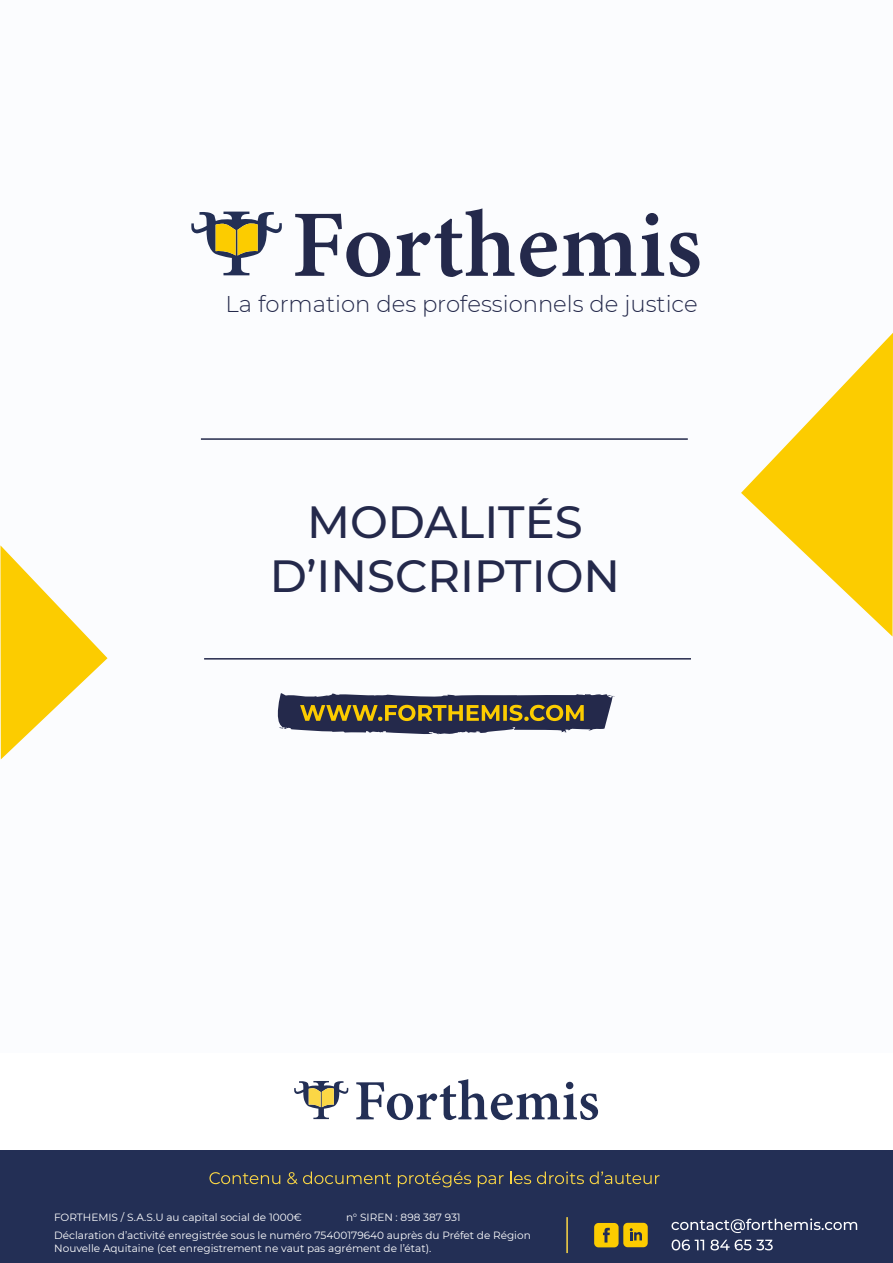
<style>
.page{position:relative;width:893px;height:1263px;background:#fff}
.page>*{position:absolute;margin:0;border:0;box-sizing:border-box;transform-origin:0 0}
.t1{font:500 45px "Montserrat";color:#24294b}
.t2{font:300 22.8px "Montserrat";color:#24294b}
.t3{font:10.5px/12.6px "Montserrat";color:#fff}
</style>
<div class="page">
<div style="left:0;top:1150px;width:893px;height:113px;background:#232f55"></div>
<svg style="left:209px;top:1172px;width:71px;height:12px"></svg>
<svg style="left:287px;top:1171px;width:104px;height:13px"></svg>
<svg style="left:398px;top:1172px;width:73px;height:15px"></svg>
<svg style="left:478px;top:1175px;width:26px;height:12px"></svg>
<svg style="left:510px;top:1171px;width:21px;height:13px"></svg>
<svg style="left:537px;top:1171px;width:47px;height:13px"></svg>
<svg style="left:590px;top:1171px;width:69px;height:13px"></svg>
<svg style="left:294px;top:1081px;width:55px;height:38px"></svg>
<svg style="left:356px;top:1079px;width:242px;height:41px"></svg>
<svg style="left:671px;top:1218px;width:186px;height:15px"></svg>
<svg style="left:672px;top:1239px;width:101px;height:11px"></svg>
<div style="left:623px;top:1223px;width:25px;height:24px;background:#fccc00;border-radius:4px"></div>
<svg style="left:630px;top:1228px;width:12px;height:12px"></svg>
<div style="left:594px;top:1223px;width:25px;height:24px;background:#fccc00;border-radius:4px"></div>
<svg style="left:603px;top:1228px;width:7px;height:14px"></svg>
<hr style="left:566px;top:1217px;width:2px;height:36px;background:#fbd745">
<div style="left:0;top:0;width:893px;height:1052px;background:#fbfcfe"></div>
<svg style="left:741px;top:333px;width:152px;height:304px"></svg>
<svg style="left:0;top:545px;width:108px;height:214px"></svg>
<svg style="left:277px;top:693px;width:338px;height:41px;background:#646059"></svg>
<svg style="left:191px;top:212px;width:91px;height:63px"></svg>
<svg style="left:295px;top:214px;width:95px;height:63px"></svg>
<svg style="left:396px;top:208px;width:118px;height:69px"></svg>
<svg style="left:520px;top:213px;width:179px;height:64px"></svg>
<hr style="left:201px;top:438px;width:487px;height:2px;background:#24294b">
<hr style="left:204px;top:658px;width:487px;height:1px;background:#24294b">
<h2 class="t2" style="left:226px;top:289px;width:474px">La formation des professionnels de justice</h2>
<p class="t1" style="left:307px;top:490px;width:277px">MODALITÉS</p>
<p class="t1" style="left:270px;top:544px;width:352px">D’INSCRIPTION</p>
<p class="t3" style="left:54px;top:1210px;width:250px">FORTHEMIS / S.A.S.U au capital social de 1000€</p>
<p class="t3" style="left:346px;top:1210px;width:116px">n° SIREN : 898 387 931</p>
<p class="t3" style="left:54px;top:1229px;width:478px">Déclaration d’activité enregistrée sous le numéro 75400179640 auprès du Préfet de Région<br>Nouvelle Aquitaine (cet enregistrement ne vaut pas agrément de l’état).</p>
</div>
